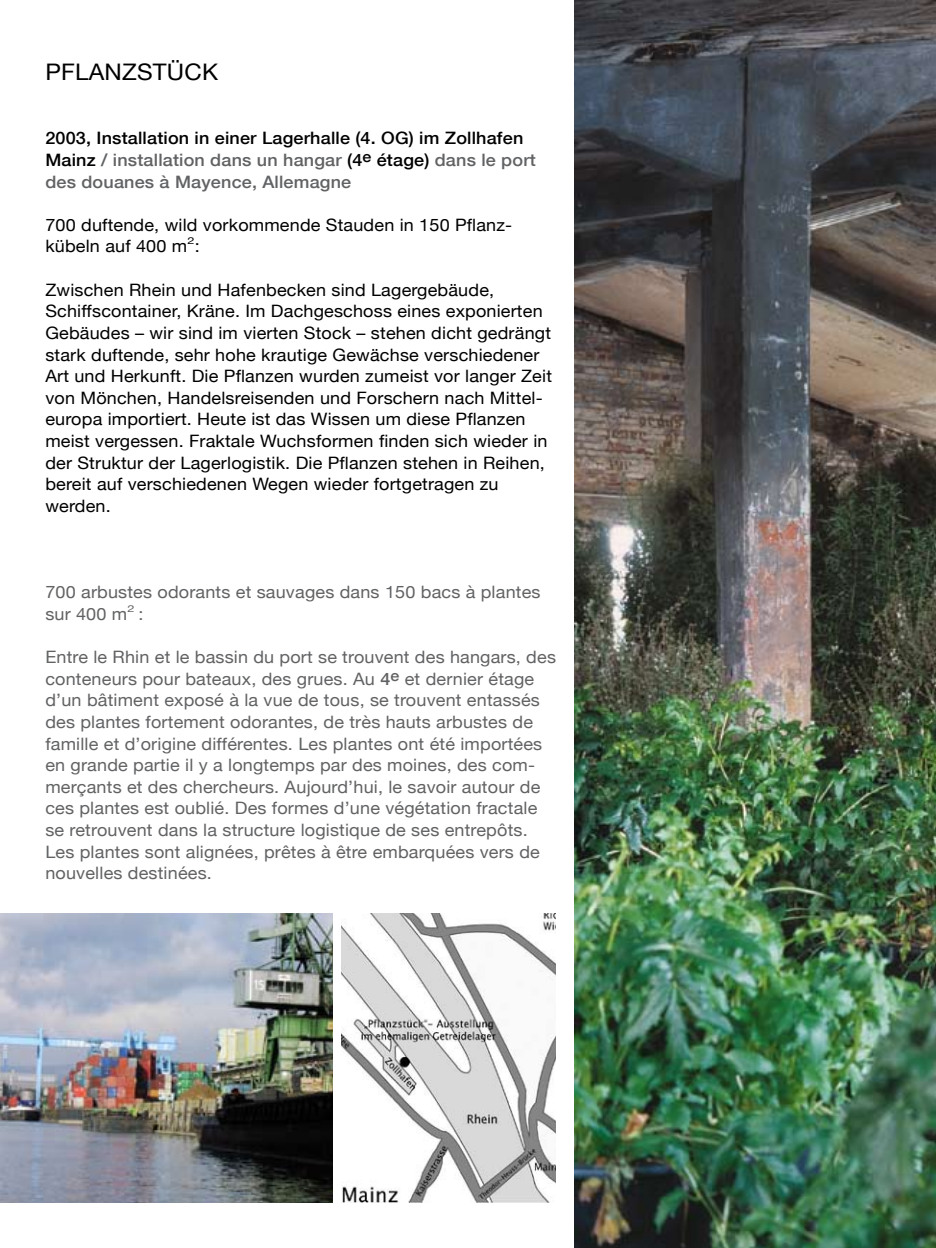
<style>
.page{position:relative;width:936px;height:1248px;background:#fff}
.page>*{position:absolute;margin:0;border:0;box-sizing:border-box;transform-origin:0 0}
.t1{font:22.8px "Helvetica Neue";letter-spacing:.01em;color:#000;scale:1.05 1}
.t2{font:17.2px/21.6px "Helvetica Neue";letter-spacing:.01em;color:#616264;scale:1.05 1}
.t3{font:17.2px/21.6px "Helvetica Neue";letter-spacing:.01em;color:#000;scale:1.05 1}
.t4{font:500 17.2px/21.6px "Helvetica Neue";letter-spacing:.01em;color:#000;scale:1.05 1}
.t5{font:9.6px "Helvetica Neue";color:#000;scale:1.33 1}
.t6{font:9.6px "Helvetica Neue";color:#616264;scale:1.33 1}
.s1{color:#616264}
.s2{font-weight:500}
</style>
<div class="page">
<img style="left:574px;top:0;width:361px;height:1247px">
<img style="left:0;top:913px;width:333px;height:289px">
<img style="left:341px;top:913px;width:215px;height:289px">
<h1 class="t1" style="left:45px;top:58px;width:166px">PFLANZSTÜCK</h1>
<p class="t4" style="left:45px;top:127px;width:468px">2003, Installation in einer Lagerhalle (4. OG) im Zollhafen<br>Mainz <span class="s1">/ installation dans un hangar</span> (4<sup>e</sup> étage) <span class="s1">dans le port des douanes à Mayence, Allemagne</span></p>
<p class="t3" style="left:45px;top:214px;width:446px">700 duftende, wild vorkommende Stauden in 150 Pflanz&shy;kübeln auf 400 m :</p>
<p class="t5" style="left:187px;top:235px;width:7px">2</p>
<p class="t3" style="left:45px;top:278px;width:484px">Zwischen Rhein und Hafenbecken sind Lagergebäude, Schiffscontainer, Kräne. Im Dachgeschoss eines exponierten Gebäudes – wir sind im vierten Stock – stehen dicht gedrängt stark duftende, sehr hohe krautige Gewächse verschiedener Art und Herkunft. Die Pflanzen wurden zumeist vor langer Zeit von Mönchen, Handelsreisenden und Forschern nach Mittel&shy;europa importiert. Heute ist das Wissen um diese Pflanzen meist vergessen. Fraktale Wuchsformen finden sich wieder in der Struktur der Lagerlogistik. Die Pflanzen stehen in Reihen, bereit auf verschiedenen Wegen wieder fortgetragen zu werden.</p>
<p class="t2" style="left:45px;top:581px;width:473px">700 arbustes odorants et sauvages dans 150 bacs à plantes sur 400 m</p>
<p class="t6" style="left:127px;top:602px;width:7px">2</p>
<p class="t2" style="left:138px;top:602px;width:6px">:</p>
<p class="t2" style="left:45px;top:646px;width:488px">Entre le Rhin et le bassin du port se trouvent des hangars, des conteneurs pour bateaux, des grues. Au <span class="s2">4</span><sup>e</sup> et dernier étage d’un bâtiment exposé à la vue de tous, se trouvent entassés des plantes fortement odorantes, de très hauts arbustes de famille et d’origine différentes. Les plantes ont été importées en grande partie il y a longtemps par des moines, des com&shy;merçants et des chercheurs. Aujourd’hui, le savoir autour de ces plantes est oublié. Des formes d’une végétation fractale se retrouvent dans la structure logistique de ses entrepôts.<br>Les plantes sont alignées, prêtes à être embarquées vers de nouvelles destinées.</p>
</div>
